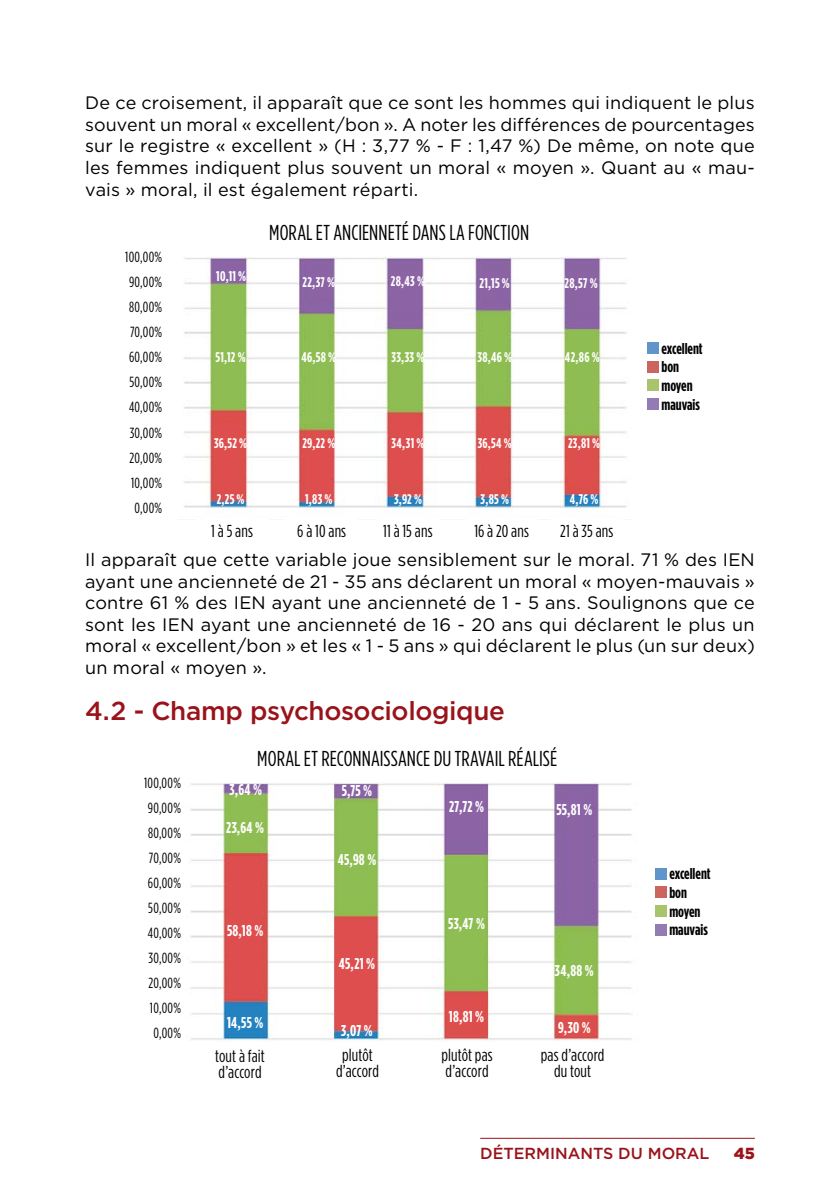
<style>
.page{position:relative;width:840px;height:1191px;background:#fff}
.page>*{position:absolute;margin:0;border:0;box-sizing:border-box;transform-origin:0 0}
.t1{font:500 26px "Gotham";letter-spacing:-.015em;color:#9a131a}
.t2{font:21.6px "Gotham Condensed";letter-spacing:.005em;color:#000}
.t3{font:18px/21.6px "Gotham";letter-spacing:.01em;color:#000;text-align:justify}
.t4{font:17.2px/16px "Gotham Condensed";letter-spacing:.01em;color:#000}
.t5{font:500 16px "Gotham";color:#9a131a}
.t6{font:900 16px "Gotham";color:#9a131a}
.t7{font:700 15.6px "Gotham Condensed";letter-spacing:.015em;color:#fff}
.t8{font:700 15.6px/18.6px "Gotham Condensed";color:#000}
.t9{font:14.6px/25px "Gotham Condensed";letter-spacing:.02em;color:#000;text-align:right}
.t10{font:700 14px "Gotham Condensed";letter-spacing:.02em;color:#fff}
</style>
<div class="page">
<hr style="left:480px;top:1137px;width:274px;height:1px;background:#9a131a">
<img style="left:183px;top:257px;width:444px;height:252px">
<div style="left:647px;top:342px;width:11px;height:11px;background:#6095ca"></div>
<div style="left:647px;top:361px;width:11px;height:11px;background:#cd655f"></div>
<div style="left:647px;top:379px;width:11px;height:12px;background:#aac46b"></div>
<div style="left:647px;top:398px;width:11px;height:11px;background:#947bb3"></div>
<img style="left:190px;top:782px;width:442px;height:259px">
<div style="left:655px;top:868px;width:11px;height:11px;background:#6095ca"></div>
<div style="left:655px;top:886px;width:11px;height:12px;background:#cd655f"></div>
<div style="left:655px;top:905px;width:11px;height:11px;background:#aac46b"></div>
<div style="left:655px;top:924px;width:11px;height:11px;background:#947bb3"></div>
<p class="t3" style="left:85px;top:92px;width:670px">De ce croisement, il apparaît que ce sont les hommes qui indiquent le plus souvent un moral « excellent/bon ». A noter les différences de pourcentages sur le registre « excellent » (H : 3,77 % - F : 1,47 %) De même, on note que les femmes indiquent plus souvent un moral « moyen ». Quant au « mau&shy;vais » moral, il est également réparti.</p>
<p class="t9" style="left:125px;top:244px;width:38px">100,00%<br>90,00%<br>80,00%<br>70,00%<br>60,00%<br>50,00%<br>40,00%<br>30,00%<br>20,00%<br>10,00%<br>0,00%</p>
<p class="t2" style="left:269px;top:221px;width:73px">MORAL ET ancienneté</p>
<p class="t2" style="left:412px;top:221px;width:9px">dans</p>
<p class="t2" style="left:449px;top:221px;width:28px">la fonction</p>
<p class="t10" style="left:216px;top:268px;width:31px">10,11 %</p>
<p class="t10" style="left:302px;top:274px;width:34px">22,37 %</p>
<p class="t10" style="left:391px;top:273px;width:36px">28,43 %</p>
<p class="t10" style="left:479px;top:276px;width:32px">21,15 %</p>
<p class="t10" style="left:564px;top:276px;width:35px">28,57 %</p>
<p class="t10" style="left:215px;top:349px;width:32px">51,12 %</p>
<p class="t10" style="left:214px;top:435px;width:35px">36,52 %</p>
<p class="t10" style="left:301px;top:349px;width:36px">46,58 %</p>
<p class="t10" style="left:302px;top:435px;width:34px">29,22 %</p>
<p class="t10" style="left:391px;top:349px;width:34px">33,33 %</p>
<p class="t10" style="left:391px;top:435px;width:34px">34,31 %</p>
<p class="t10" style="left:477px;top:349px;width:36px">38,46 %</p>
<p class="t10" style="left:564px;top:349px;width:36px">42,86 %</p>
<p class="t10" style="left:477px;top:435px;width:36px">36,54 %</p>
<p class="t10" style="left:567px;top:435px;width:34px">23,81 %</p>
<p class="t10" style="left:305px;top:491px;width:29px">1,83 %</p>
<p class="t10" style="left:394px;top:491px;width:29px">3,92 %</p>
<p class="t10" style="left:480px;top:491px;width:30px">3,85 %</p>
<p class="t10" style="left:569px;top:491px;width:30px">4,76 %</p>
<p class="t10" style="left:216px;top:491px;width:29px">2,25 %</p>
<p class="t4" style="left:211px;top:523px;width:43px">1 à 5 ans</p>
<p class="t4" style="left:297px;top:522px;width:50px">6 à 10 ans</p>
<p class="t4" style="left:383px;top:522px;width:51px">11 à 15 ans</p>
<p class="t4" style="left:474px;top:523px;width:56px">16 à 20 ans</p>
<p class="t4" style="left:560px;top:523px;width:55px">21 à 35 ans</p>
<p class="t8" style="left:661px;top:338px;width:43px">excellent bon moyen mauvais</p>
<p class="t3" style="left:85px;top:548px;width:670px;text-align:left">I l apparaît que cette variable joue sensiblement sur le moral. 71 % des IEN ayant une ancienneté de 21 - 35 ans déclarent un moral « moyen-mauvais » contre 61 % des IEN</p>
<p class="t3" style="left:272px;top:592px;width:484px">ayant une ancienneté de 1 - 5 ans. Soulignons que ce</p>
<p class="t3" style="left:85px;top:613px;width:671px;text-indent:116px">ayant une ancienneté de 16 - 20 ans qui déclarent le plus un moral « excellent/bon » et les « 1 - 5 ans » qui déclarent le plus (un sur deux) un moral « moyen ».</p>
<h1 class="t1" style="left:85px;top:696px;width:421px">4. 2 - Champ psychosociologique</h1>
<p class="t3" style="left:85px;top:613px;width:88px">sont les IEN</p>
<p class="t9" style="left:144px;top:770px;width:38px">100,00%<br>90,00%<br>80,00%<br>70,00%<br>60,00%<br>50,00%<br>40,00%<br>30,00%<br>20,00%<br>10,00%<br>0,00%</p>
<p class="t2" style="left:257px;top:746px;width:73px">MORAL ET reconnaissance</p>
<p class="t2" style="left:433px;top:746px;width:30px">du travail</p>
<p class="t2" style="left:508px;top:746px;width:8px">réalisé</p>
<p class="t7" style="left:229px;top:781px;width:34px">3,64 %</p>
<p class="t7" style="left:341px;top:781px;width:32px">5,75 %</p>
<p class="t7" style="left:226px;top:819px;width:39px">23,64 %</p>
<p class="t7" style="left:227px;top:922px;width:38px">58,18 %</p>
<p class="t7" style="left:337px;top:850px;width:40px">45,98 %</p>
<p class="t7" style="left:338px;top:954px;width:38px">45,21 %</p>
<p class="t7" style="left:449px;top:797px;width:36px">27,72 %</p>
<p class="t7" style="left:556px;top:800px;width:37px">55,81 %</p>
<p class="t7" style="left:448px;top:914px;width:38px">53,47 %</p>
<p class="t7" style="left:554px;top:962px;width:40px">34,88 %</p>
<p class="t7" style="left:448px;top:1007px;width:37px">18,81 %</p>
<p class="t7" style="left:227px;top:1014px;width:38px">14,55 %</p>
<p class="t4" style="left:215px;top:1047px;width:51px">tout à fait d’accord</p>
<p class="t4" style="left:336px;top:1046px;width:44px;text-align:center">plutôt d’accord</p>
<p class="t4" style="left:441px;top:1046px;width:53px">plutôt pas d’accord</p>
<p class="t4" style="left:540px;top:1046px;width:65px;text-align:center">pas d’accord du tout</p>
<p class="t7" style="left:557px;top:1019px;width:34px">9,30 %</p>
<p class="t7" style="left:341px;top:1022px;width:33px">3,07 %</p>
<p class="t8" style="left:669px;top:864px;width:43px">excellent bon moyen mauvais</p>
<p class="t5" style="left:480px;top:1144px;width:230px">DÉTERMINANTS DU MORAL</p>
<p class="t6" style="left:733px;top:1144px;width:23px">45</p>
</div>
